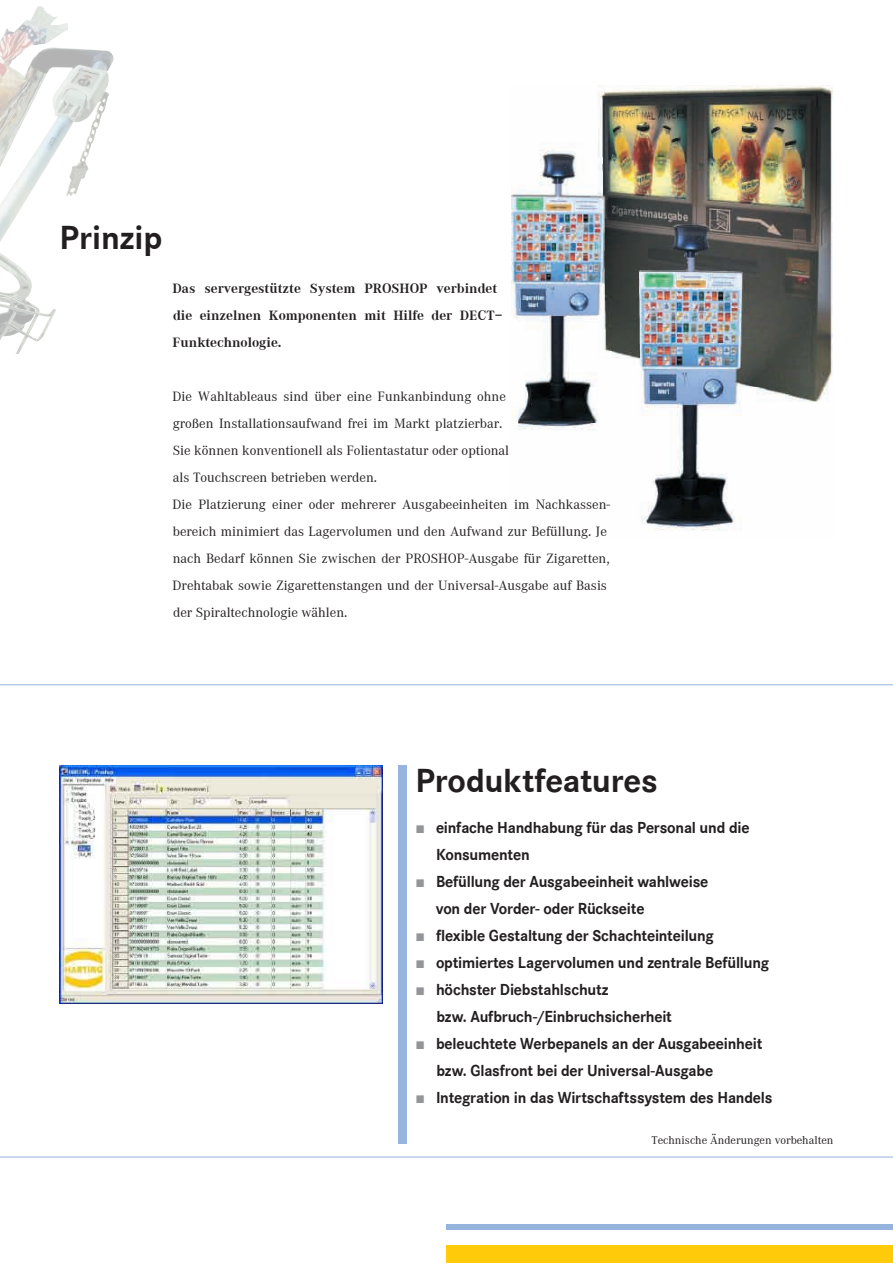
<style>
.page{position:relative;width:893px;height:1263px;background:#fff}
.page>*{position:absolute;margin:0;border:0;box-sizing:border-box;transform-origin:0 0}
.t1{font:500 34.5px "Corporate S Bold";letter-spacing:-.005em;color:#231f20}
.t2{font:500 16.5px/27px "Corporate S Bold";letter-spacing:-.015em;color:#231f20;scale:.96 1}
.t3{font:500 14.25px/27px "Corporate A Regular";color:#231f20}
.t4{font:500 14.25px/27px "Corporate A Bold";color:#231f20}
.t5{font:500 12px "Corporate A Regular";color:#231f20}
.s1{font-family:"Arial";font-weight:400;color:#939598}
</style>
<div class="page">
<div style="left:446px;top:1245px;width:447px;height:18px;background:#feca0a"></div>
<div style="left:446px;top:1224px;width:447px;height:6px;background:#95b5de"></div>
<img style="left:511px;top:85px;width:321px;height:446px">
<img style="left:0;top:6px;width:114px;height:175px">
<hr style="left:0;top:1157px;width:893px;height:1px;background:#95b5de">
<div style="left:398px;top:765px;width:9px;height:378px;background:#95b5de"></div>
<hr style="left:0;top:684px;width:893px;height:1px;background:#95b5de">
<img style="left:60px;top:765px;width:323px;height:238px">
<h1 class="t1" style="left:60px;top:218px;width:104px">Prinzip</h1>
<p class="t4" style="left:173px;top:275px;width:332px">Das servergestützte System PROSHOP verbindet die einzelnen Komponenten mit Hilfe der DECT–<br>Funktechnologie.</p>
<p class="t3" style="left:173px;top:383px;width:439px">Die Wahltableaus sind über eine Funkanbindung ohne<br>großen Installationsaufwand frei im Markt platzierbar.<br>Sie können konventionell als Folientastatur oder optional<br>als Touchscreen betrieben werden.<br>Die Platzierung einer oder mehrerer Ausgabeeinheiten im Nach-kassen&shy;bereich minimiert das Lagervolumen und den Aufwand zur Befüllung. Je nach Bedarf können Sie zwischen der PROSHOP-Ausgabe für Zigaretten, Drehtabak sowie Zigarettenstangen und der Universal-Ausgabe auf Basis der Spiraltechnologie wählen.</p>
<h1 class="t1" style="left:415px;top:761px;width:244px">Produktfeatures</h1>
<p class="t2" style="left:436px;top:814px;width:328px;text-indent:-21px"><span class="s1">■</span> einfache Handhabung für das Personal und die<br>Konsumenten</p>
<p class="t2" style="left:436px;top:868px;width:285px;text-indent:-20px"><span class="s1">■</span> Befüllung der Ausgabeeinheit wahlweise von der Vorder- oder Rückseite</p>
<p class="t2" style="left:415px;top:922px;width:312px"><span class="s1">■</span> flexible Gestaltung der Schachteinteilung</p>
<p class="t2" style="left:415px;top:949px;width:370px"><span class="s1">■</span> optimiertes Lagervolumen und zentrale Befüllung</p>
<p class="t2" style="left:436px;top:976px;width:247px;text-indent:-21px"><span class="s1">■</span> höchster Diebstahlschutz<br>bzw. Aufbruch-/Einbruchsicherheit</p>
<p class="t2" style="left:436px;top:1030px;width:341px;text-indent:-21px"><span class="s1">■</span> beleuchtete Werbepanels an der Ausgabeeinheit bzw. Glasfront bei der Universal-Ausgabe</p>
<p class="t2" style="left:415px;top:1084px;width:374px"><span class="s1">■</span> Integration in das Wirtschaftssystem des Handels</p>
<p class="t5" style="left:651px;top:1133px;width:184px">Technische Änderungen vorbehalten</p>
</div>
